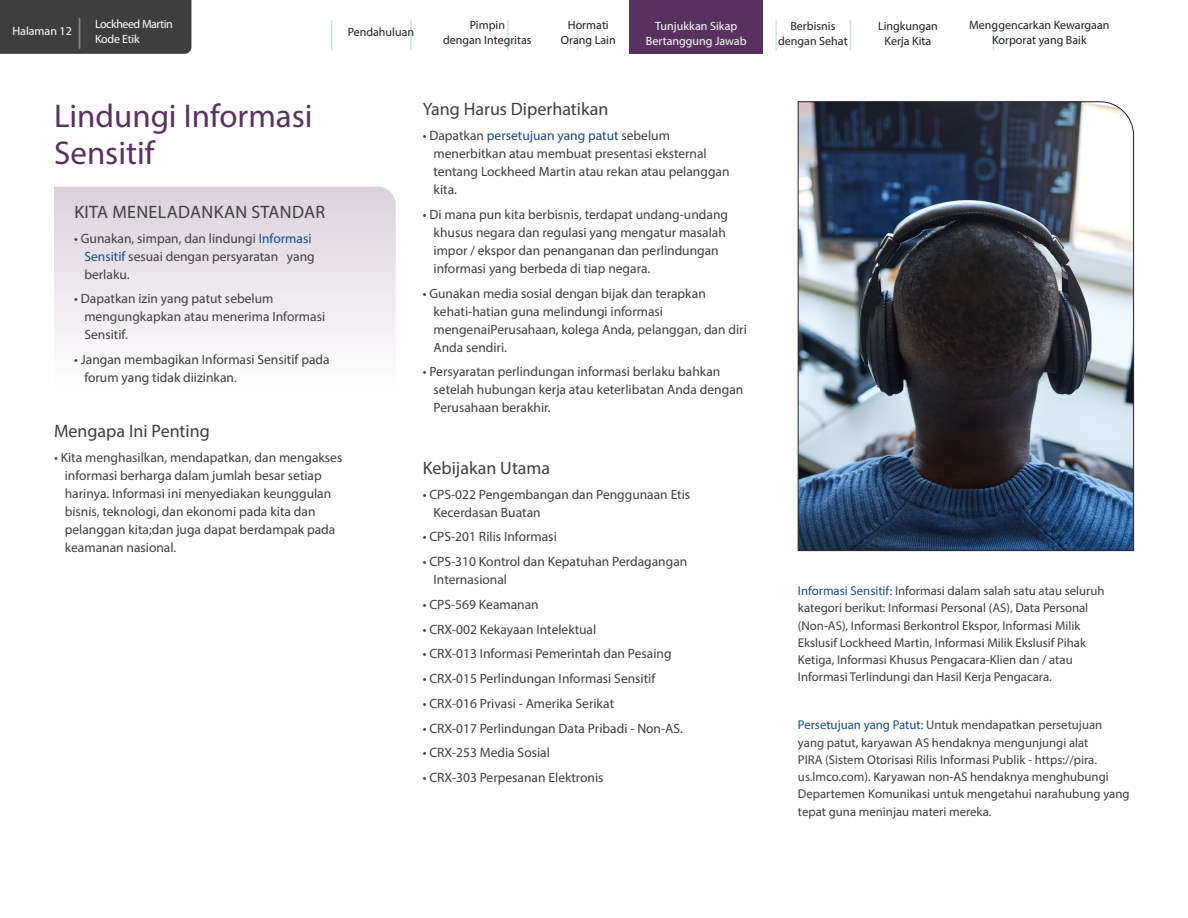
<style>
.page{position:relative;width:1188px;height:918px;background:#fff}
.page>*{position:absolute;margin:0;border:0;box-sizing:border-box;transform-origin:0 0}
._24_pt_headline{font:33px/37.5px "Myriad Pro";color:#59315f}
.t1{font:30.6px "Myriad Pro";color:#007396;scale:.71 1}
.t2{font:30.6px "Myriad Pro";color:#8f9194;scale:.71 1}
._11_pt_subhead{font:18px "Myriad Pro";color:#3e3e3f}
._9_pt_body_copy{font:18px "Myriad Pro";letter-spacing:.02em;color:#3e3e3f}
._9_pt_body_copy-2{font:13.5px/18px "Myriad Pro";color:#3e3e3f}
.footnote{font:12.75px/17.2px "Myriad Pro";color:#3e3e3f}
.t3{font:12px/15px "Myriad Pro";color:#231f20;text-align:center}
.t4{font:12px/15px "Myriad Pro";color:#fff;text-align:center}
.t5{font:12px/15px "Myriad Pro";letter-spacing:-.035em;color:#fff}
.s1{color:#1a4886}
</style>
<div class="page">
<svg style="left:54px;top:187px;width:342px;height:157px;fill:#e9e3e9"></svg>
<img style="left:798px;top:101px;width:336px;height:450px">
<div style="left:0;top:0;width:191px;height:54px;background:#3e3e3f"></div>
<div style="left:630px;top:0;width:133px;height:54px;background:#59315f"></div>
<p class="t4" style="left:12px;top:23px;width:61px">Halaman 12</p>
<p class="t2" style="left:77px;top:12px;width:9px">|</p>
<p class="t5" style="left:95px;top:16px;width:79px">Lockheed Martin<br>Kode Etik</p>
<h2 class="t1" style="left:330px;top:14px;width:9px">|</h2>
<h2 class="t1" style="left:409px;top:14px;width:9px">|</h2>
<h2 class="t1" style="left:506px;top:14px;width:9px">|</h2>
<h2 class="t1" style="left:575px;top:14px;width:9px">|</h2>
<h2 class="t1" style="left:691px;top:14px;width:9px">|</h2>
<h2 class="t1" style="left:774px;top:14px;width:9px">|</h2>
<h2 class="t1" style="left:848px;top:14px;width:9px">|</h2>
<h2 class="t1" style="left:991px;top:14px;width:9px">|</h2>
<p class="t3" style="left:561px;top:17px;width:56px">Hormati<br>Orang Lain</p>
<p class="t4" style="left:646px;top:18px;width:102px">Tunjukkan Sikap<br>Bertanggung Jawab</p>
<p class="t3" style="left:969px;top:17px;width:142px">Menggencarkan Kewargaan<br>Korporat yang Baik</p>
<p class="t3" style="left:443px;top:17px;width:90px">Pimpin<br>dengan Integritas</p>
<p class="t3" style="left:778px;top:18px;width:71px">Berbisnis dengan Sehat</p>
<p class="t3" style="left:878px;top:18px;width:61px">Lingkungan<br>Kerja Kita</p>
<p class="t3" style="left:348px;top:25px;width:68px">Pendahuluan</p>
<p class="_24_pt_headline" style="left:54px;top:96px;width:260px">Lindungi Informasi<br>Sensitif</p>
<p class="_11_pt_subhead" style="left:423px;top:98px;width:187px">Yang Harus Diperhatikan</p>
<p class="_9_pt_body_copy-2" style="left:434px;top:126px;width:297px;text-indent:-11px">• Dapatkan <span class="s1">persetujuan yang patut</span> sebelum menerbitkan atau membuat presentasi eksternal tentang Lockheed Martin atau rekan atau pelanggan kita.</p>
<p class="_9_pt_body_copy-2" style="left:434px;top:205px;width:296px;text-indent:-11px">• Di mana pun kita berbisnis, terdapat undang-undang khusus negara dan regulasi yang mengatur masalah impor / ekspor dan penanganan dan perlindungan informasi yang berbeda di tiap negara.</p>
<p class="_9_pt_body_copy-2" style="left:434px;top:284px;width:315px;text-indent:-11px">• Gunakan media sosial dengan bijak dan terapkan kehati-hatian guna melindungi informasi mengenaiPerusahaan, kolega Anda, pelanggan, dan diri Anda sendiri.</p>
<p class="_9_pt_body_copy-2" style="left:434px;top:363px;width:311px;text-indent:-11px">• Persyaratan perlindungan informasi berlaku bahkan setelah hubungan kerja atau keterlibatan Anda dengan<br>Perusahaan berakhir.</p>
<p class="_9_pt_body_copy" style="left:74px;top:201px;width:252px">KITA MENELADANKAN STANDAR</p>
<p class="_9_pt_body_copy-2" style="left:84px;top:229px;width:232px;text-indent:-10px">• Gunakan, simpan, dan lindungi <span class="s1">Informasi<br>Sensitif</span> sesuai dengan persyaratan yang berlaku.</p>
<p class="_9_pt_body_copy-2" style="left:84px;top:290px;width:242px;text-indent:-10px">• Dapatkan izin yang patut sebelum mengungkapkan atau menerima Informasi<br>Sensitif.</p>
<p class="_9_pt_body_copy-2" style="left:84px;top:350px;width:247px;text-indent:-10px">• Jangan membagikan Informasi Sensitif pada forum yang tidak diizinkan.</p>
<p class="_11_pt_subhead" style="left:54px;top:420px;width:157px">Mengapa Ini Penting</p>
<p class="_9_pt_body_copy-2" style="left:65px;top:448px;width:279px;text-indent:-11px">• Kita menghasilkan, mendapatkan, dan mengakses informasi berharga dalam jumlah besar setiap harinya. Informasi ini menyediakan keunggulan bisnis, teknologi, dan ekonomi pada kita dan pelanggan kita;dan juga dapat berdampak pada keamanan nasional.</p>
<p class="_11_pt_subhead" style="left:423px;top:457px;width:129px">Kebijakan Utama</p>
<p class="_9_pt_body_copy-2" style="left:434px;top:485px;width:258px;text-indent:-11px">• CPS-022 Pengembangan dan Penggunaan Etis<br>Kecerdasan Buatan</p>
<p class="_9_pt_body_copy-2" style="left:423px;top:528px;width:136px">• CPS-201 Rilis Informasi</p>
<p class="_9_pt_body_copy-2" style="left:434px;top:552px;width:255px;text-indent:-11px">• CPS-310 Kontrol dan Kepatuhan Perdagangan<br>Internasional</p>
<p class="_9_pt_body_copy-2" style="left:423px;top:595px;width:118px">• CPS-569 Keamanan</p>
<p class="_9_pt_body_copy-2" style="left:423px;top:620px;width:175px">• CRX-002 Kekayaan Intelektual</p>
<p class="_9_pt_body_copy-2" style="left:423px;top:645px;width:250px">• CRX-013 Informasi Pemerintah dan Pesaing</p>
<p class="_9_pt_body_copy-2" style="left:423px;top:669px;width:234px">• CRX-015 Perlindungan Informasi Sensitif</p>
<p class="_9_pt_body_copy-2" style="left:423px;top:694px;width:193px">• CRX-016 Privasi - Amerika Serikat</p>
<p class="_9_pt_body_copy-2" style="left:423px;top:719px;width:262px">• CRX-017 Perlindungan Data Pribadi - Non-AS.</p>
<p class="_9_pt_body_copy-2" style="left:423px;top:744px;width:129px">• CRX-253 Media Sosial</p>
<p class="_9_pt_body_copy-2" style="left:423px;top:768px;width:182px">• CRX-303 Perpesanan Elektronis</p>
<p class="footnote" style="left:798px;top:582px;width:308px"><span class="s1">Informasi Sensitif</span>: Informasi dalam salah satu atau seluruh kategori berikut: Informasi Personal (AS), Data Personal (Non-AS), Informasi Berkontrol Ekspor, Informasi Milik Ekslusif Lockheed Martin, Informasi Milik Ekslusif Pihak Ketiga, Informasi Khusus Pengacara-Klien dan / atau Informasi Terlindungi dan Hasil Kerja Pengacara.</p>
<p class="footnote" style="left:798px;top:716px;width:333px"><span class="s1">Persetujuan yang Patut</span>: Untuk mendapatkan persetujuan yang patut, karyawan AS hendaknya mengunjungi alat<br>PIRA (Sistem Otorisasi Rilis Informasi Publik - https://pira. us.lmco.com). Karyawan non-AS hendaknya menghubungi Departemen Komunikasi untuk mengetahui narahubung yang tepat guna meninjau materi mereka.</p>
</div>
